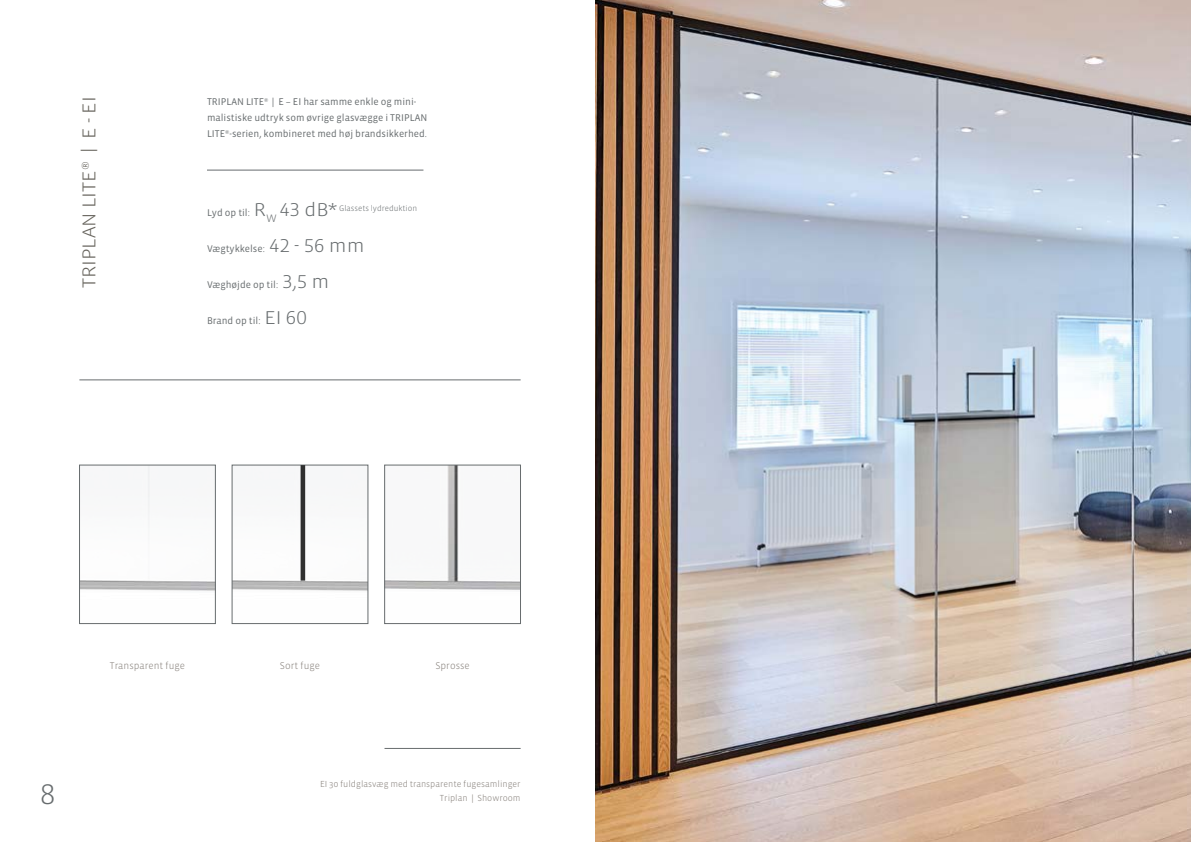
<style>
.page{position:relative;width:1191px;height:842px;background:#fff}
.page>*{position:absolute;margin:0;border:0;box-sizing:border-box;transform-origin:0 0}
.t1{font:300 29px "Vista Sans OT";color:#676c6e;scale:1.1 1}
.t2{font:300 19px "Vista Sans OT";color:#66635c;scale:1.1 1}
.t3{font:10px/16px "Vista Sans OT";color:#676c6e}
.t4{font:300 10px "Vista Sans OT";color:#847e78}
.t5{font:300 9px/14px "Vista Sans OT";color:#847e78;text-align:right}
.t6{font:300 8.2px "Vista Sans OT";color:#676c6e}
.s1{font-weight:300;font-size:19px}
.s2{font-weight:300;font-size:11.1px}
</style>
<div class="page">
<hr style="left:207px;top:170px;width:216px;height:1px;background:#676c6e">
<hr style="left:79px;top:380px;width:441px;height:1px;background:#676c6e">
<hr style="left:384px;top:748px;width:136px;height:1px;background:#676c6e">
<div style="left:79px;top:465px;width:136px;height:159px;border:1px solid #676c6e"></div>
<div style="left:232px;top:465px;width:136px;height:159px;border:1px solid #676c6e"></div>
<img style="left:386px;top:467px;width:132px;height:123px">
<div style="left:384px;top:465px;width:136px;height:159px;border:1px solid #676c6e"></div>
<img style="left:595px;top:0;width:596px;height:842px">
<div style="left:300px;top:465px;width:5px;height:116px;background:#2f2f2f"></div>
<h2 class="t2" style="left:79px;top:288px;width:176px;rotate:-90deg">TRIPLAN LITE<sup>®</sup> | E - EI</h2>
<p class="t3" style="left:207px;top:94px;width:222px">TRIPLAN LITE<sup>®</sup> | E – EI har samme enkle og mini&shy;malistiske udtryk som øvrige glasvægge i TRIPLAN<br>LITE<sup>®</sup>-serien, kombineret med høj brandsikkerhed.</p>
<p class="t3" style="left:207px;top:205px;width:132px">Lyd op til: <span class="s1">R</span><span class="s2">W</span> <span class="s1">43 dB*</span></p>
<p class="t6" style="left:339px;top:204px;width:80px">Glassets lydreduktion</p>
<p class="t3" style="left:207px;top:241px;width:159px">Vægtykkelse: <span class="s1">42 - 56 mm</span></p>
<p class="t3" style="left:207px;top:277px;width:124px">Væghøjde op til: <span class="s1">3,5 m</span></p>
<p class="t3" style="left:207px;top:313px;width:101px">Brand op til: <span class="s1">EI 60</span></p>
<h1 class="t1" style="left:40px;top:780px;width:16px">8</h1>
<p class="t4" style="left:110px;top:660px;width:77px">Transparent fuge</p>
<p class="t4" style="left:280px;top:660px;width:42px">Sort fuge</p>
<p class="t4" style="left:435px;top:660px;width:36px">Sprosse</p>
<p class="t5" style="left:320px;top:777px;width:202px">EI 30 fuldglasvæg med transparente fugesamlinger<br>Triplan | Showroom</p>
</div>
